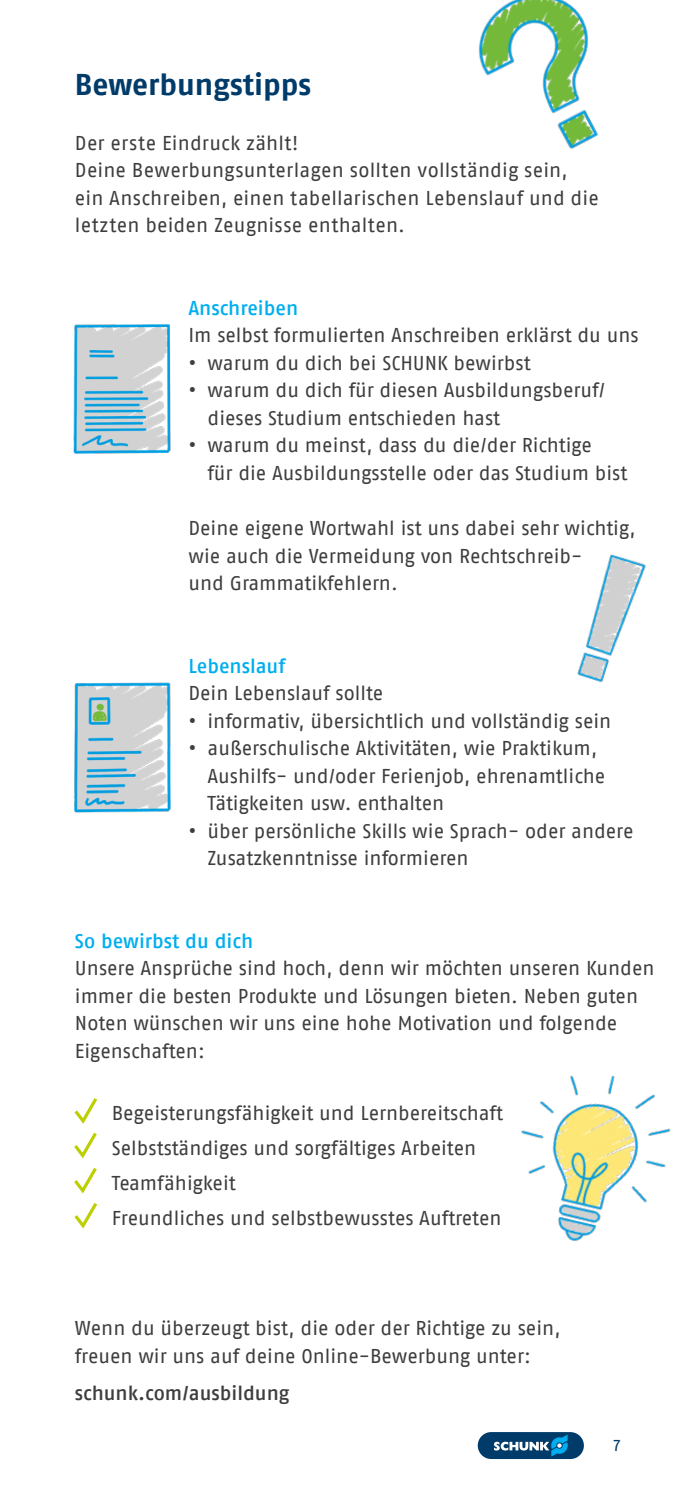
<style>
.page{position:relative;width:695px;height:1489px;background:#fff}
.page>*{position:absolute;margin:0;border:0;box-sizing:border-box;transform-origin:0 0}
.t1{font:700 30px "Fago Pro";letter-spacing:-.005em;color:#003b69}
.t2{font:20px/27.5px "Fago Pro";color:#3e3e3f}
.t3{font:500 20px "Fago Pro";color:#00aeef}
.t4{font:500 20px "Fago Pro";color:#3e3e3f}
.t5{font:16.75px "Fago Pro";color:#003b69}
.s1{font-weight:700}
</style>
<div class="page">
<svg style="left:477px;top:1432px;width:106px;height:26px;background:#2a648b"></svg>
<img style="left:73px;top:682px;width:98px;height:131px">
<img style="left:73px;top:324px;width:98px;height:130px">
<img style="left:577px;top:554px;width:69px;height:129px">
<img style="left:521px;top:1075px;width:150px;height:167px">
<img style="left:478px;top:0;width:120px;height:149px">
<svg style="left:74px;top:1098px;width:24px;height:131px"></svg>
<h1 class="t1" style="left:75px;top:66px;width:238px">Bewerbungstipps</h1>
<p class="t2" style="left:75px;top:129px;width:525px">Der erste Eindruck zählt!<br>Deine Bewerbungsunterlagen sollten vollständig sein, ein Anschreiben, einen tabellarischen Lebenslauf und die letzten beiden Zeugnisse enthalten.</p>
<p class="t3" style="left:188px;top:296px;width:111px">Anschreiben</p>
<p class="t2" style="left:188px;top:321px;width:452px">Im selbst formulierten Anschreiben erklärst du uns</p>
<p class="t2" style="left:188px;top:349px;width:344px"><span class="s1">•</span> warum du dich bei SCHUNK bewirbst</p>
<p class="t2" style="left:207px;top:376px;width:399px;text-indent:-19px"><span class="s1">•</span> warum du dich für diesen Ausbildungsberuf/ dieses Studium entschieden hast</p>
<p class="t2" style="left:207px;top:431px;width:421px;text-indent:-19px"><span class="s1">•</span> warum du meinst, dass du die/der Richtige<br>für die Ausbildungsstelle oder das Studium bist</p>
<p class="t2" style="left:188px;top:514px;width:448px">Deine eigene Wortwahl ist uns dabei sehr wichtig, wie auch die Vermeidung von Rechtschreib-<br>und Grammatikfehlern.</p>
<p class="t3" style="left:188px;top:653px;width:98px">Lebenslauf</p>
<p class="t2" style="left:188px;top:679px;width:196px">Dein Lebenslauf sollte</p>
<p class="t2" style="left:188px;top:706px;width:424px"><span class="s1">•</span> informativ, übersichtlich und vollständig sein</p>
<p class="t2" style="left:207px;top:734px;width:399px;text-indent:-19px"><span class="s1">•</span> außerschulische Aktivitäten, wie Praktikum,<br>Aushilfs- und/oder Ferienjob, ehrenamtliche<br>Tätigkeiten usw. enthalten</p>
<p class="t2" style="left:207px;top:816px;width:427px;text-indent:-19px"><span class="s1">•</span> über persönliche Skills wie Sprach- oder andere<br>Zusatzkenntnisse informieren</p>
<p class="t3" style="left:75px;top:928px;width:180px">So bewirbst du dich</p>
<p class="t2" style="left:75px;top:954px;width:581px">Unsere Ansprüche sind hoch, denn wir möchten unseren Kunden immer die besten Produkte und Lösungen bieten. Neben guten Noten wünschen wir uns eine hohe Motivation und folgende Eigenschaften:</p>
<p class="t2" style="left:112px;top:1095px;width:392px;line-height:35px">Begeisterungsfähigkeit und Lernbereitschaft Selbstständiges und sorgfältiges Arbeiten Teamfähigkeit<br>Freundliches und selbstbewusstes Auftreten</p>
<p class="t2" style="left:75px;top:1314px;width:487px">Wenn du überzeugt bist, die oder der Richtige zu sein, freuen wir uns auf deine Online-Bewerbung unter:</p>
<p class="t4" style="left:75px;top:1381px;width:216px">schunk.com/ausbildung</p>
<p class="t5" style="left:613px;top:1435px;width:8px">7</p>
</div>
